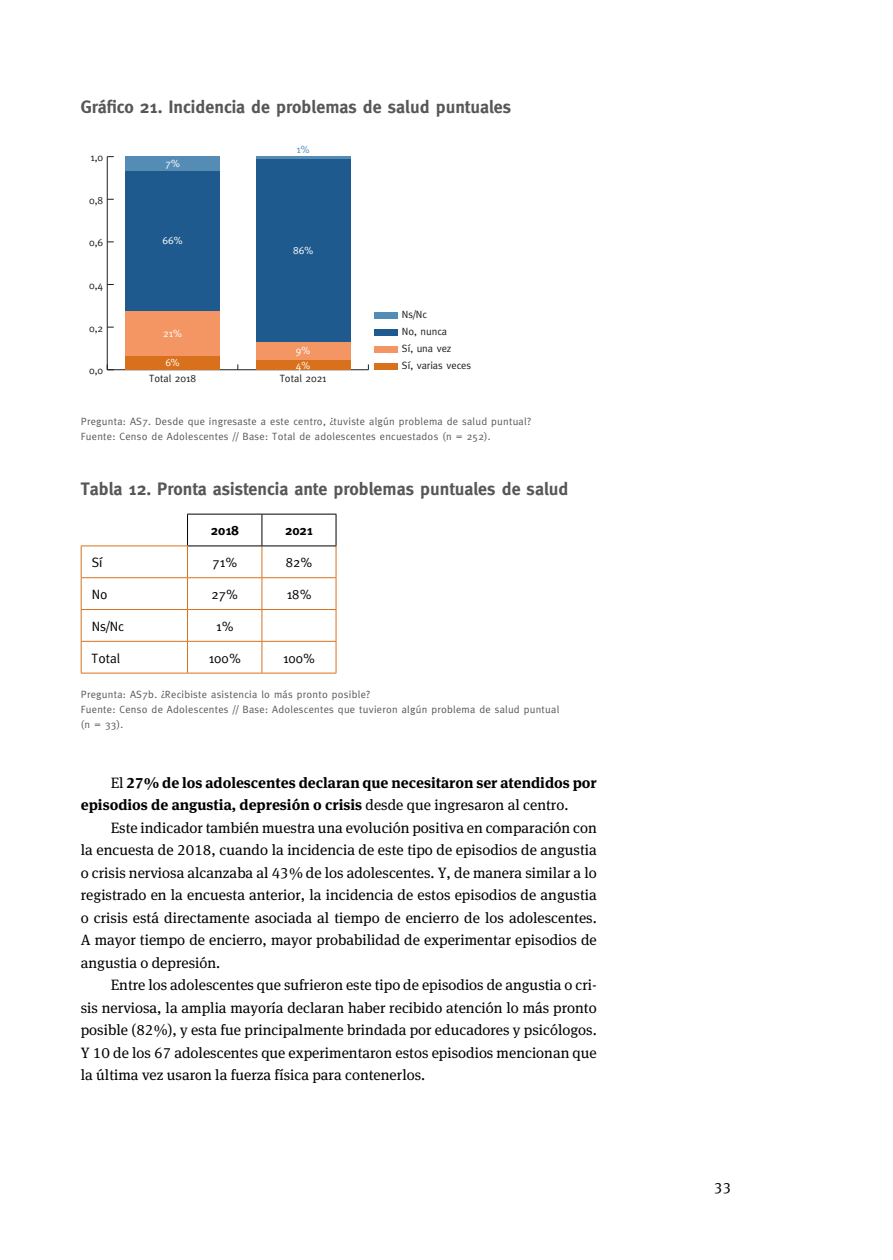
<style>
.page{position:relative;width:893px;height:1260px;background:#fff}
.page>*{position:absolute;margin:0;border:0;box-sizing:border-box;transform-origin:0 0}
.t1{font:700 18px "Meta";color:#575756}
.t2{font:15px/22.5px "Meta Serif Tf";color:#000;text-align:justify}
.t3{font:700 15px/22.5px "Meta Serif Tf";color:#000}
.t4{font:13.5px "Meta";color:#000}
.t5{font:700 13.5px "Meta";color:#000}
.t6{font:10.5px/15px "Meta";letter-spacing:.025em;color:#575756}
.t7{font:10.5px/17px "Meta";color:#1d1d1b}
.t8{font:10.5px/14.1px "Meta";color:#fff}
.t9{font:10.5px "Meta";color:#558cb5}
.s1{font-weight:400}
</style>
<div class="page">
<hr style="left:262px;top:546px;width:1px;height:31px;background:#d8701d">
<hr style="left:188px;top:577px;width:74px;height:1px;background:#d8701d">
<hr style="left:187px;top:578px;width:1px;height:31px;background:#d8701d">
<hr style="left:262px;top:577px;width:74px;height:1px;background:#d8701d">
<hr style="left:262px;top:578px;width:1px;height:31px;background:#d8701d">
<hr style="left:81px;top:609px;width:107px;height:1px;background:#d8701d">
<hr style="left:188px;top:609px;width:74px;height:1px;background:#d8701d">
<hr style="left:187px;top:610px;width:1px;height:31px;background:#d8701d">
<hr style="left:262px;top:609px;width:74px;height:1px;background:#d8701d">
<hr style="left:262px;top:610px;width:1px;height:31px;background:#d8701d">
<hr style="left:81px;top:641px;width:107px;height:1px;background:#d8701d">
<hr style="left:188px;top:641px;width:74px;height:1px;background:#d8701d">
<hr style="left:187px;top:642px;width:1px;height:31px;background:#d8701d">
<hr style="left:262px;top:641px;width:74px;height:1px;background:#d8701d">
<hr style="left:262px;top:642px;width:1px;height:31px;background:#d8701d">
<hr style="left:336px;top:546px;width:1px;height:31px;background:#d8701d">
<hr style="left:81px;top:578px;width:1px;height:31px;background:#d8701d">
<hr style="left:336px;top:578px;width:1px;height:31px;background:#d8701d">
<hr style="left:81px;top:610px;width:1px;height:31px;background:#d8701d">
<hr style="left:336px;top:610px;width:1px;height:31px;background:#d8701d">
<hr style="left:81px;top:642px;width:1px;height:31px;background:#d8701d">
<hr style="left:81px;top:673px;width:107px;height:1px;background:#d8701d">
<hr style="left:188px;top:673px;width:74px;height:1px;background:#d8701d">
<hr style="left:262px;top:673px;width:74px;height:1px;background:#d8701d">
<hr style="left:336px;top:642px;width:1px;height:31px;background:#d8701d">
<hr style="left:187px;top:514px;width:75px;height:1px;background:#000">
<hr style="left:187px;top:515px;width:1px;height:31px;background:#000">
<hr style="left:262px;top:514px;width:74px;height:1px;background:#000">
<hr style="left:262px;top:515px;width:1px;height:31px;background:#000">
<hr style="left:336px;top:515px;width:1px;height:31px;background:#000">
<hr style="left:188px;top:546px;width:74px;height:1px;background:#000">
<hr style="left:262px;top:546px;width:74px;height:1px;background:#000">
<hr style="left:81px;top:546px;width:107px;height:1px;background:#d8701d">
<hr style="left:81px;top:546px;width:1px;height:31px;background:#d8701d">
<hr style="left:187px;top:546px;width:1px;height:31px;background:#d8701d">
<hr style="left:81px;top:577px;width:107px;height:1px;background:#d8701d">
<hr style="left:107px;top:369px;width:261px;height:1px;background:#1d1d1b">
<hr style="left:107px;top:157px;width:1px;height:213px;background:#1d1d1b">
<div style="left:374px;top:312px;width:24px;height:6px;background:#558cb5"></div>
<div style="left:126px;top:157px;width:94px;height:14px;background:#558cb5"></div>
<hr style="left:256px;top:157px;width:94px;height:2px;background:#558cb5">
<div style="left:374px;top:329px;width:24px;height:6px;background:#1e5a8e"></div>
<div style="left:126px;top:171px;width:94px;height:140px;background:#1e5a8e"></div>
<div style="left:256px;top:159px;width:94px;height:183px;background:#1e5a8e"></div>
<div style="left:374px;top:346px;width:24px;height:6px;background:#f39663"></div>
<div style="left:126px;top:311px;width:94px;height:45px;background:#f39663"></div>
<div style="left:256px;top:342px;width:94px;height:18px;background:#f39663"></div>
<div style="left:374px;top:363px;width:24px;height:6px;background:#d8701c"></div>
<div style="left:126px;top:356px;width:94px;height:14px;background:#d8701c"></div>
<div style="left:256px;top:360px;width:94px;height:10px;background:#d8701c"></div>
<p class="t1" style="left:81px;top:96px;width:432px">Gráfico 21. Incidencia de problemas de salud puntuales</p>
<p class="t7" style="left:91px;top:149px;width:14px">1,0</p>
<p class="t7" style="left:89px;top:192px;width:16px">0,8</p>
<p class="t7" style="left:89px;top:234px;width:16px">0,6</p>
<p class="t7" style="left:89px;top:277px;width:16px">0,4</p>
<p class="t7" style="left:89px;top:319px;width:16px">0,2</p>
<p class="t7" style="left:89px;top:362px;width:16px">0,0</p>
<p class="t8" style="left:165px;top:156px;width:16px">7%</p>
<p class="t8" style="left:163px;top:234px;width:21px">66%</p>
<p class="t9" style="left:297px;top:144px;width:14px">1%</p>
<p class="t8" style="left:293px;top:243px;width:21px">86%</p>
<p class="t8" style="left:163px;top:326px;width:20px">21%</p>
<p class="t8" style="left:165px;top:355px;width:16px">6%</p>
<p class="t8" style="left:296px;top:344px;width:16px">9%<br>4%</p>
<p class="t7" style="left:149px;top:370px;width:48px">Total 2018</p>
<p class="t7" style="left:280px;top:370px;width:48px">Total 2021</p>
<p class="t7" style="left:402px;top:306px;width:71px">Ns/Nc<br>No, nunca<br>Sí, una vez<br>Sí, varias veces</p>
<p class="t6" style="left:81px;top:414px;width:451px">Pregunta: AS7. Desde que ingresaste a este centro, ¿tuviste algún problema de salud puntual?<br>Fuente: Censo de Adolescentes // Base: Total de adolescentes encuestados (n = 252).</p>
<p class="t1" style="left:81px;top:478px;width:489px">Tabla 12. Pronta asistencia ante problemas puntuales de salud</p>
<p class="t5" style="left:211px;top:523px;width:29px">2018</p>
<p class="t5" style="left:285px;top:523px;width:29px">2021</p>
<p class="t4" style="left:92px;top:555px;width:12px">Sí</p>
<p class="t4" style="left:212px;top:555px;width:26px">71%</p>
<p class="t4" style="left:286px;top:555px;width:28px">82%</p>
<p class="t4" style="left:92px;top:587px;width:17px">No</p>
<p class="t4" style="left:212px;top:587px;width:28px">27%</p>
<p class="t4" style="left:287px;top:587px;width:26px">18%</p>
<p class="t4" style="left:92px;top:618px;width:34px">Ns/Nc</p>
<p class="t4" style="left:216px;top:618px;width:19px">1%</p>
<p class="t4" style="left:92px;top:650px;width:30px">Total</p>
<p class="t4" style="left:209px;top:650px;width:33px">100%</p>
<p class="t4" style="left:283px;top:650px;width:33px">100%</p>
<p class="t6" style="left:81px;top:686px;width:480px">Pregunta: AS7b. ¿Recibiste asistencia lo más pronto posible?<br>Fuente: Censo de Adolescentes // Base: Adolescentes que tuvieron algún problema de salud puntual (n = 33).</p>
<p class="t3" style="left:81px;top:771px;width:517px;text-indent:30px"><span class="s1">El</span> 27% de los adolescentes declaran que necesitaron ser atendidos por episodios de angustia, depresión o crisis <span class="s1">desde que ingresaron al centro.</span></p>
<p class="t2" style="left:81px;top:816px;width:517px;text-indent:30px">Este indicador también muestra una evolución positiva en comparación con la encuesta de 2018, cuando la incidencia de este tipo de episodios de angustia o crisis nerviosa alcanzaba al 43% de los adolescentes. Y, de manera similar a lo registrado en la encuesta anterior, la incidencia de estos episodios de angustia o crisis está directamente asociada al tiempo de encierro de los adolescentes.<br>A mayor tiempo de encierro, mayor probabilidad de experimentar episodios de angustia o depresión.</p>
<p class="t2" style="left:81px;top:973px;width:517px;text-indent:30px">Entre los adolescentes que sufrieron este tipo de episodios de angustia o cri&shy;sis nerviosa, la amplia mayoría declaran haber recibido atención lo más pronto posible (82%), y esta fue principalmente brindada por educadores y psicólogos.<br>Y 10 de los 67 adolescentes que experimentaron estos episodios mencionan que la última vez usaron la fuerza física para contenerlos.</p>
<p class="t2" style="left:714px;top:1176px;width:19px">33</p>
</div>
